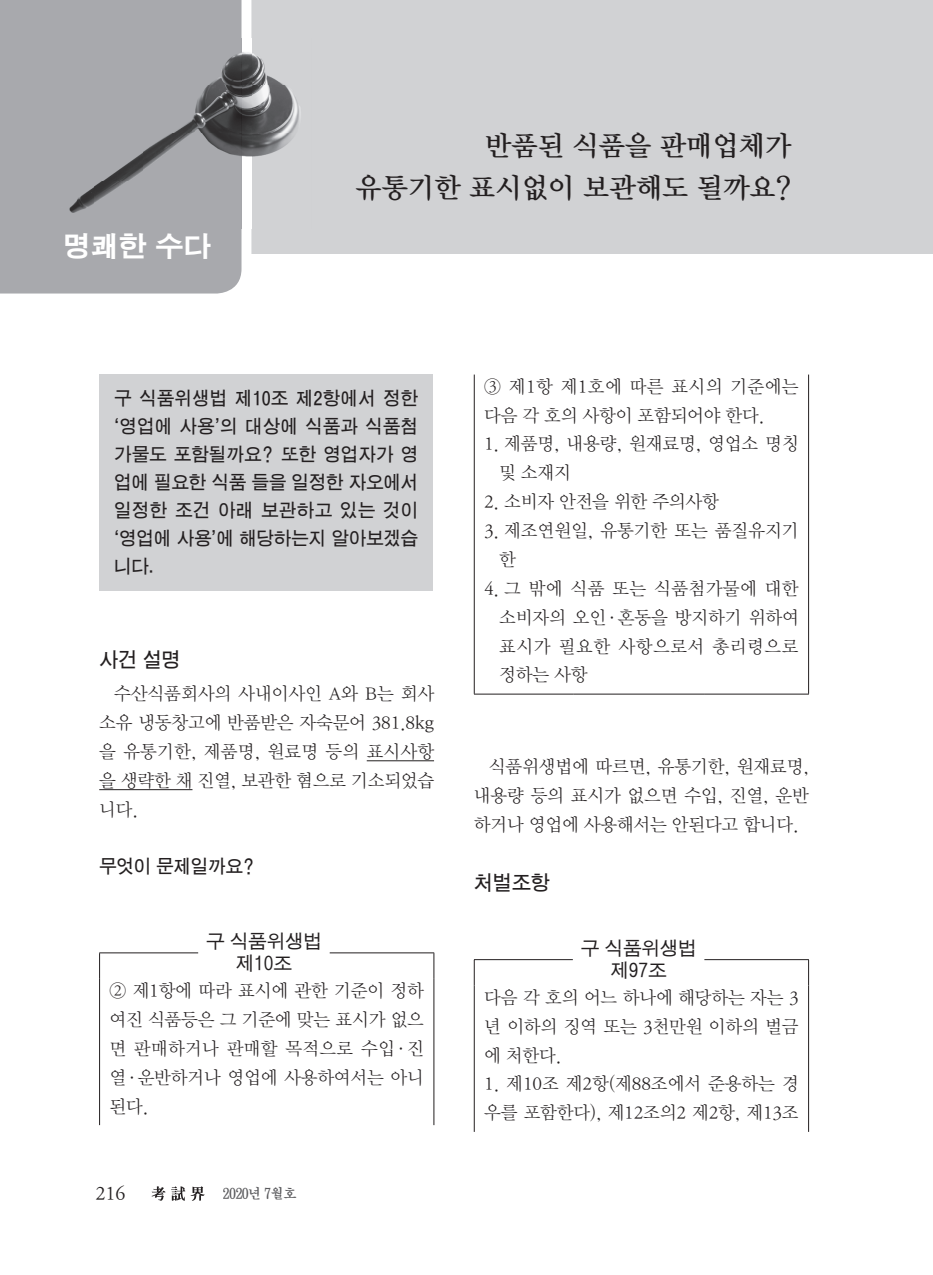
<style>
.page{position:relative;width:933px;height:1275px;background:#fff}
.page>*{position:absolute;margin:0;border:0;box-sizing:border-box;transform-origin:0 0}
.t1{font:28px/42px "DX Nmu Std 40";color:#231f20;text-align:right}
.t2{font:28px "D Xgo Std 60";color:#fff}
.t3{font:20.12px "D Xgo Std 40";letter-spacing:-.01em;color:#231f20;scale:.95 1}
.t4{font:19.25px "DX Nmu Std 30";color:#231f20}
.t5{font:18.38px/28.9px "DX Nmu Std 20";letter-spacing:-.01em;color:#231f20;text-align:justify}
.t6{font:18.38px/28px "D Xgo Std 40";letter-spacing:-.01em;color:#231f20;text-align:justify;scale:.95 1}
.t7{font:18.38px/28.9px "DX Nmu Std 20";letter-spacing:.02em;color:#231f20}
.t8{font:18.38px/22.1px "D Xgo Std 30";color:#231f20;text-align:center}
.t9{font:14px "D Xmu Std 40";letter-spacing:-.05em;color:#5a5a5d;scale:.95 1}
</style>
<div class="page">
<svg style="left:152px;top:1186px;width:13px;height:15px"></svg>
<svg style="left:171px;top:1186px;width:14px;height:15px"></svg>
<svg style="left:191px;top:1186px;width:14px;height:15px"></svg>
<hr style="left:367px;top:760px;width:67px;height:1px;background:#231f20">
<hr style="left:99px;top:789px;width:93px;height:1px;background:#231f20">
<div style="left:99px;top:375px;width:334px;height:216px;background:#d1d2d4"></div>
<hr style="left:433px;top:979px;width:1px;height:146px;background:#231f20">
<svg style="left:99px;top:953px;width:1px;height:26px"></svg>
<hr style="left:99px;top:952px;width:99px;height:1px;background:#231f20">
<hr style="left:330px;top:952px;width:104px;height:1px;background:#231f20">
<svg style="left:433px;top:953px;width:1px;height:26px"></svg>
<hr style="left:99px;top:979px;width:1px;height:146px;background:#231f20">
<hr style="left:808px;top:375px;width:1px;height:319px;background:#231f20">
<hr style="left:474px;top:375px;width:1px;height:319px;background:#231f20">
<hr style="left:474px;top:694px;width:99px;height:1px;background:#231f20">
<hr style="left:573px;top:694px;width:131px;height:1px;background:#231f20">
<hr style="left:704px;top:694px;width:105px;height:1px;background:#231f20">
<hr style="left:808px;top:986px;width:1px;height:146px;background:#231f20">
<svg style="left:474px;top:960px;width:1px;height:26px"></svg>
<hr style="left:474px;top:959px;width:99px;height:1px;background:#231f20">
<hr style="left:704px;top:959px;width:105px;height:1px;background:#231f20">
<svg style="left:808px;top:960px;width:1px;height:26px"></svg>
<hr style="left:474px;top:986px;width:1px;height:146px;background:#231f20">
<div style="left:0;top:0;width:933px;height:254px;background:#d1d2d4"></div>
<svg style="left:241px;top:0;width:10px;height:274px"></svg>
<div style="left:0;top:0;width:241px;height:294px;background:#a8a9ad"></div>
<img style="left:45px;top:38px;width:256px;height:191px">
<h1 class="t2" style="left:63px;top:232px;width:150px">명쾌한 수다</h1>
<h1 class="t1" style="left:355px;top:126px;width:437px">반품된 식품을 판매업체가<br>유통기한 표시없이 보관해도 될까요?</h1>
<p class="t6" style="left:114px;top:385px;width:321px">구 식품위생법 제10조 제2항에서 정한 ‘영업에 사용’의 대상에 식품과 식품첨 가물도 포함될까요? 또한 영업자가 영 업에 필요한 식품 들을 일정한 자오에서 일정한 조건 아래 보관하고 있는 것이 ‘영업에 사용’에 해당하는지 알아보겠습 니다.</p>
<p class="t3" style="left:99px;top:649px;width:87px">사건 설명</p>
<p class="t5" style="left:99px;top:680px;width:336px;text-indent:15px">수산식품회사의 사내이사인 A와 B는 회사 소유 냉동창고에 반품받은 자숙문어 381.8kg 을 유통기한, 제품명, 원료명 등의 표시사항 을 생략한 채 진열, 보관한 혐으로 기소되었습 니다.</p>
<p class="t6" style="left:99px;top:854px;width:166px">무엇이 문제일까요?</p>
<p class="t8" style="left:206px;top:931px;width:117px">구 식품위생법 제10조</p>
<p class="t5" style="left:109px;top:977px;width:316px">② 제1항에 따라 표시에 관한 기준이 정하 여진 식품등은 그 기준에 맞는 표시가 없으 면 판매하거나 판매할 목적으로 수입·진 열·운반하거나 영업에 사용하여서는 아니 된다.</p>
<p class="t4" style="left:95px;top:1184px;width:31px">216</p>
<p class="t9" style="left:222px;top:1186px;width:80px">2020년 7월호</p>
<p class="t7" style="left:484px;top:372px;width:316px">③ 제1항 제1호에 따른 표시의 기준에는 다음 각 호의 사항이 포함되어야 한다.</p>
<p class="t5" style="left:499px;top:430px;width:301px;text-indent:-15px">1. 제품명, 내용량, 원재료명, 영업소 명칭 및 소재지</p>
<p class="t5" style="left:484px;top:488px;width:236px">2. 소비자 안전을 위한 주의사항</p>
<p class="t5" style="left:499px;top:517px;width:301px;text-indent:-15px">3. 제조연원일, 유통기한 또는 품질유지기 한</p>
<p class="t5" style="left:499px;top:574px;width:301px;text-indent:-15px">4. 그 밖에 식품 또는 식품첨가물에 대한 소비자의 오인·혼동을 방지하기 위하여 표시가 필요한 사항으로서 총리령으로 정하는 사항</p>
<p class="t5" style="left:474px;top:752px;width:336px;text-indent:15px">식품위생법에 따르면, 유통기한, 원재료명, 내용량 등의 표시가 없으면 수입, 진열, 운반 하거나 영업에 사용해서는 안된다고 합니다.</p>
<p class="t3" style="left:474px;top:872px;width:81px">처벌조항</p>
<p class="t8" style="left:580px;top:938px;width:117px">구 식품위생법 제97조</p>
<p class="t5" style="left:484px;top:983px;width:316px">다음 각 호의 어느 하나에 해당하는 자는 3 년 이하의 징역 또는 3천만원 이하의 벌금 에 처한다.</p>
<p class="t5" style="left:484px;top:1070px;width:316px">1. 제10조 제2항(제88조에서 준용하는 경 우를 포함한다), 제12조의2 제2항, 제13조</p>
</div>
